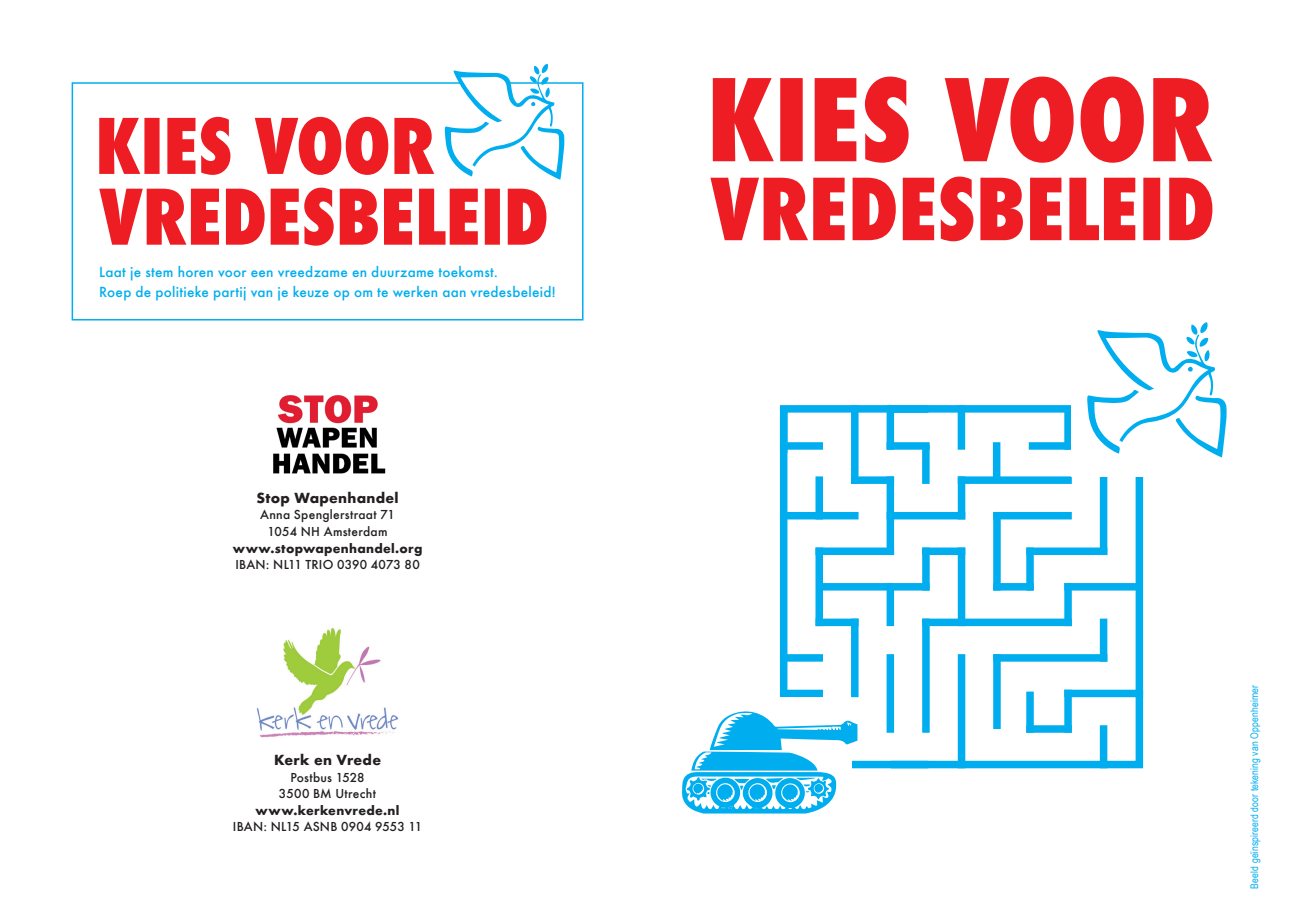
<style>
.page{position:relative;width:1289px;height:919px;background:#fff}
.page>*{position:absolute;margin:0;border:0;box-sizing:border-box;transform-origin:0 0}
.t1{font:500 13.5px/19.5px "Futura";letter-spacing:.015em;color:#00aeef}
.t2{font:700 13.5px "Futura";letter-spacing:.02em;color:#231f20}
.t3{font:500 12px/16.5px "Futura";letter-spacing:.02em;color:#231f20;text-align:center}
.t4{font:700 12px "Futura";letter-spacing:.025em;color:#231f20}
.t5{font:10.5px "Arial Narrow";letter-spacing:.015em;color:#00aeef}
</style>
<div class="page">
<img style="left:256px;top:627px;width:143px;height:111px">
<img style="left:273px;top:395px;width:113px;height:79px">
<div style="left:72px;top:82px;width:511px;height:238px;border:2px solid #00aeef"></div>
<svg style="left:99px;top:117px;width:335px;height:58px"></svg>
<svg style="left:99px;top:188px;width:447px;height:58px"></svg>
<svg style="left:445px;top:63px;width:119px;height:117px"></svg>
<div style="left:780px;top:405px;width:363px;height:363px;border:8px solid #00aeef"></div>
<div style="left:780px;top:442px;width:43px;height:7px;background:#00aeef"></div>
<div style="left:886px;top:442px;width:43px;height:7px;background:#00aeef"></div>
<div style="left:1028px;top:442px;width:43px;height:7px;background:#00aeef"></div>
<div style="left:890px;top:405px;width:38px;height:8px;background:#00aeef"></div>
<div style="left:851px;top:476px;width:43px;height:8px;background:#00aeef"></div>
<div style="left:957px;top:476px;width:114px;height:8px;background:#00aeef"></div>
<div style="left:1026px;top:547px;width:81px;height:8px;background:#00aeef"></div>
<div style="left:886px;top:512px;width:79px;height:7px;background:#00aeef"></div>
<div style="left:993px;top:512px;width:78px;height:7px;background:#00aeef"></div>
<div style="left:780px;top:512px;width:78px;height:7px;background:#00aeef"></div>
<div style="left:815px;top:547px;width:79px;height:8px;background:#00aeef"></div>
<div style="left:922px;top:547px;width:43px;height:8px;background:#00aeef"></div>
<div style="left:993px;top:583px;width:40px;height:7px;background:#00aeef"></div>
<div style="left:1064px;top:583px;width:78px;height:7px;background:#00aeef"></div>
<div style="left:819px;top:583px;width:110px;height:7px;background:#00aeef"></div>
<div style="left:922px;top:618px;width:149px;height:8px;background:#00aeef"></div>
<div style="left:815px;top:618px;width:43px;height:8px;background:#00aeef"></div>
<div style="left:780px;top:654px;width:43px;height:7px;background:#00aeef"></div>
<div style="left:993px;top:654px;width:114px;height:7px;background:#00aeef"></div>
<div style="left:1026px;top:725px;width:45px;height:7px;background:#00aeef"></div>
<div style="left:1064px;top:689px;width:79px;height:8px;background:#00aeef"></div>
<div style="left:780px;top:689px;width:43px;height:8px;background:#00aeef"></div>
<div style="left:890px;top:760px;width:38px;height:8px;background:#00aeef"></div>
<div style="left:957px;top:547px;width:8px;height:79px;background:#00aeef"></div>
<div style="left:957px;top:476px;width:8px;height:43px;background:#00aeef"></div>
<div style="left:957px;top:405px;width:8px;height:44px;background:#00aeef"></div>
<div style="left:922px;top:444px;width:7px;height:40px;background:#00aeef"></div>
<div style="left:886px;top:405px;width:8px;height:44px;background:#00aeef"></div>
<div style="left:886px;top:476px;width:8px;height:79px;background:#00aeef"></div>
<div style="left:886px;top:583px;width:8px;height:43px;background:#00aeef"></div>
<div style="left:886px;top:654px;width:8px;height:78px;background:#00aeef"></div>
<div style="left:851px;top:618px;width:7px;height:79px;background:#00aeef"></div>
<div style="left:815px;top:547px;width:8px;height:79px;background:#00aeef"></div>
<div style="left:1064px;top:409px;width:7px;height:40px;background:#00aeef"></div>
<div style="left:992px;top:442px;width:8px;height:41px;background:#00aeef"></div>
<div style="left:993px;top:512px;width:7px;height:78px;background:#00aeef"></div>
<div style="left:993px;top:654px;width:7px;height:75px;background:#00aeef"></div>
<div style="left:1099px;top:618px;width:8px;height:43px;background:#00aeef"></div>
<div style="left:1064px;top:583px;width:7px;height:43px;background:#00aeef"></div>
<div style="left:1099px;top:725px;width:8px;height:43px;background:#00aeef"></div>
<div style="left:957px;top:654px;width:8px;height:114px;background:#00aeef"></div>
<div style="left:1026px;top:691px;width:7px;height:41px;background:#00aeef"></div>
<div style="left:1064px;top:689px;width:7px;height:43px;background:#00aeef"></div>
<div style="left:1026px;top:547px;width:7px;height:43px;background:#00aeef"></div>
<div style="left:1099px;top:476px;width:8px;height:79px;background:#00aeef"></div>
<div style="left:851px;top:405px;width:7px;height:79px;background:#00aeef"></div>
<div style="left:922px;top:547px;width:7px;height:43px;background:#00aeef"></div>
<div style="left:922px;top:618px;width:7px;height:114px;background:#00aeef"></div>
<div style="left:815px;top:476px;width:8px;height:43px;background:#00aeef"></div>
<div style="left:780px;top:409px;width:7px;height:43px;background:#00aeef"></div>
<div style="left:1071px;top:402px;width:73px;height:74px;background:#fff"></div>
<div style="left:778px;top:697px;width:73px;height:74px;background:#fff"></div>
<svg style="left:1087px;top:322px;width:139px;height:135px"></svg>
<svg style="left:712px;top:77px;width:500px;height:86px"></svg>
<svg style="left:710px;top:176px;width:502px;height:65px"></svg>
<svg style="left:682px;top:711px;width:175px;height:102px"></svg>
<p class="t1" style="left:99px;top:262px;width:458px">Laat je stem horen voor een vreedzame en duurzame toekomst.<br>Roep de politieke partij van je keuze op om te werken aan vredesbeleid!</p>
<p class="t2" style="left:256px;top:488px;width:144px">Stop Wapenhandel</p>
<p class="t3" style="left:260px;top:506px;width:136px">Anna Spenglerstraat 71<br>1054 NH Amsterdam</p>
<p class="t4" style="left:233px;top:539px;width:191px">www.stopwapenhandel.org</p>
<p class="t3" style="left:235px;top:556px;width:186px">IBAN: NL11 TRIO 0390 4073 80</p>
<p class="t2" style="left:274px;top:750px;width:108px">Kerk en Vrede</p>
<p class="t3" style="left:279px;top:768px;width:99px">Postbus 1528<br>3500 BM Utrecht</p>
<p class="t4" style="left:255px;top:801px;width:145px">www.kerkenvrede.nl</p>
<p class="t3" style="left:233px;top:818px;width:191px">IBAN: NL15 ASNB 0904 9553 11</p>
<p class="t5" style="left:1246px;top:888px;width:205px;rotate:-90deg">Beeld geïnspireerd door tekening van Oppenheimer</p>
</div>
